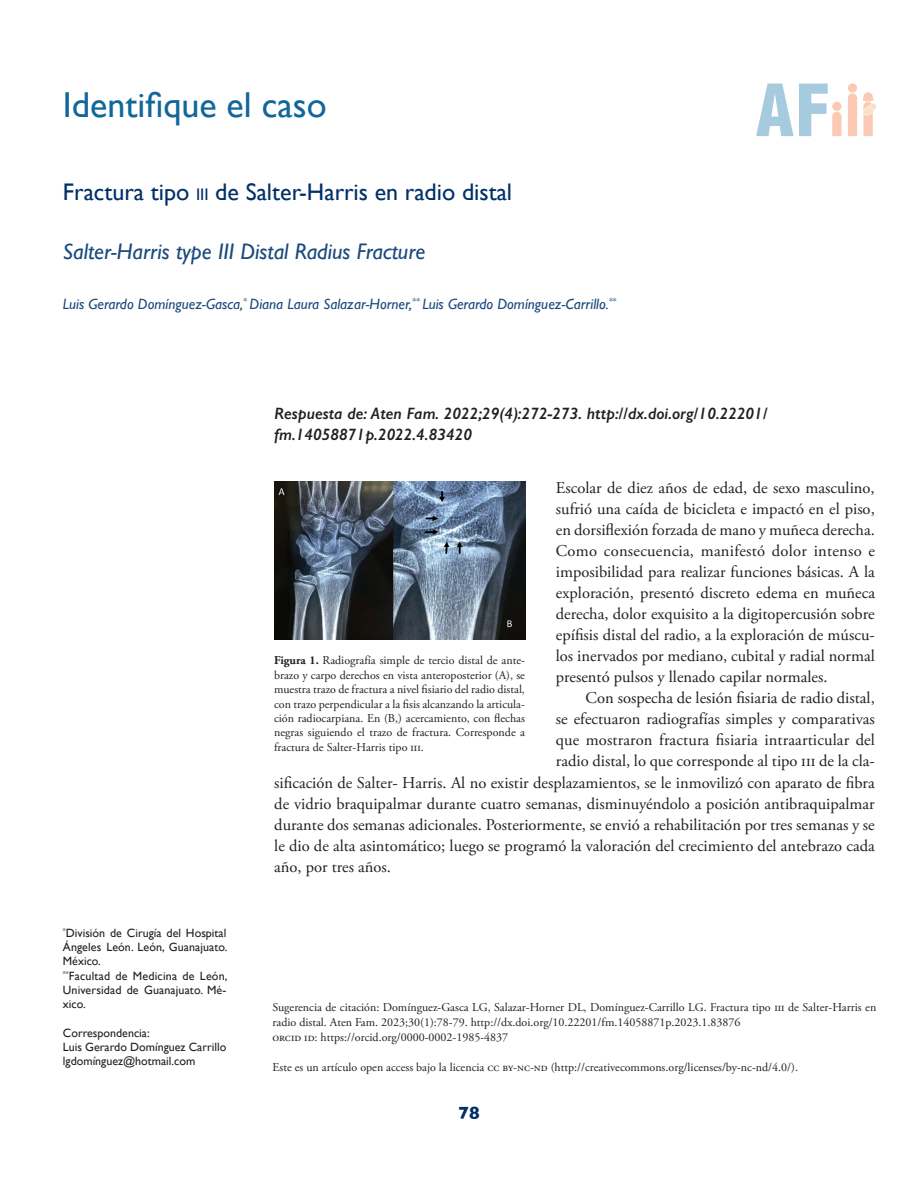
<style>
.page{position:relative;width:918px;height:1188px;background:#fff}
.page>*{position:absolute;margin:0;border:0;box-sizing:border-box;transform-origin:0 0}
.t1{font:36px "Gill Sans";color:#11679a}
.t2{font:24px "Gill Sans";color:#003066}
.t3{font:italic 22.5px "Gill Sans";color:#1b4a7d}
.t4{font:700 18px "Gill Sans";color:#003066}
.t5{font:16.5px/21px "Adobe Garamond Pro";color:#231f20;text-align:justify}
.t6{font:italic 600 16.5px/21px "Gill Sans";color:#231f20}
.t7{font:italic 15px "Gill Sans";color:#1b4a7d}
.t8{font:12px/14.4px "Adobe Garamond Pro";color:#231f20}
.t9{font:12px/14.2px "Gill Sans";color:#231f20}
.s1{font-size:16.8px}
.s2{font-weight:700}
</style>
<div class="page">
<svg style="left:756px;top:83px;width:85px;height:53px"></svg>
<svg style="left:848px;top:83px;width:9px;height:10px"></svg>
<svg style="left:848px;top:92px;width:28px;height:44px"></svg>
<img style="left:274px;top:481px;width:251px;height:158px">
<h1 class="t1" style="left:63px;top:83px;width:265px">Identifique el caso</h1>
<h2 class="t2" style="left:63px;top:178px;width:451px">Fractura tipo <span class="s1">iii</span> de Salter-Harris en radio distal</h2>
<h3 class="t3" style="left:63px;top:239px;width:364px">Salter-Harris type III Distal Radius Fracture</h3>
<p class="t7" style="left:63px;top:295px;width:555px">Luis Gerardo Domínguez-Gasca,<sup>*</sup> Diana Laura Salazar-Horner,<sup>**</sup> Luis Gerardo Domínguez-Carrillo.<sup>**</sup></p>
<p class="t6" style="left:274px;top:402px;width:495px">Respuesta de: Aten Fam. 2022;29(4):272-273. http://dx.doi.org/10.22201/ fm.14058871p.2022.4.83420</p>
<p class="t9" style="left:63px;top:926px;width:166px"><sup>*</sup>División de Cirugía del Hospital<br>Ángeles León. León, Guanajuato.<br>México.<br><sup>**</sup>Facultad de Medicina de León,<br>Universidad de Guanajuato. Mé&shy;xico.</p>
<p class="t9" style="left:63px;top:1025px;width:165px">Correspondencia:<br>Luis Gerardo Domínguez Carrillo lgdomínguez@hotmail.com</p>
<p class="t5" style="left:556px;top:478px;width:321px">Escolar de diez años de edad, de sexo masculino, sufrió una caída de bicicleta e impactó en el piso, en dorsiflexión forzada de mano y muñeca derecha.<br>Como consecuencia, manifestó dolor intenso e imposibilidad para realizar funciones básicas. A la exploración, presentó discreto edema en muñeca derecha, dolor exquisito a la digitopercusión sobre epífisis distal del radio, a la exploración de múscu&shy;los inervados por mediano, cubital y radial normal presentó pulsos y llenado capilar normales.</p>
<p class="t5" style="left:556px;top:688px;width:321px;text-indent:30px">Con sospecha de lesión fisiaria de radio distal, se efectuaron radiografías simples y comparativas que mostraron fractura fisiaria intraarticular del radio distal, lo que corresponde al tipo iii de la cla-</p>
<p class="t8" style="left:274px;top:654px;width:253px;text-align:justify"><span class="s2">Figura 1.</span> Radiografía simple de tercio distal de ante&shy;brazo y carpo derechos en vista anteroposterior (A), se muestra trazo de fractura a nivel fisiario del radio distal, con trazo perpendicular a la fisis alcanzando la articula&shy;ción radiocarpiana. En (B,) acercamiento, con flechas negras siguiendo el trazo de fractura. Corresponde a fractura de Salter-Harris tipo iii.</p>
<p class="t5" style="left:274px;top:773px;width:602px">sificación de Salter- Harris. Al no existir desplazamientos, se le inmovilizó con aparato de fibra de vidrio braquipalmar durante cuatro semanas, disminuyéndolo a posición antibraquipalmar durante dos semanas adicionales. Posteriormente, se envió a rehabilitación por tres semanas y se le dio de alta asintomático; luego se programó la valoración del crecimiento del antebrazo cada año, por tres años.</p>
<p class="t8" style="left:273px;top:1000px;width:605px;line-height:15px">Sugerencia de citación: Domínguez-Gasca LG, Salazar-Horner DL, Domínguez-Carrillo LG. Fractura tipo iii de Salter-Harris en radio distal. Aten Fam. 2023;30(1):78-79. http://dx.doi.org/10.22201/fm.14058871p.2023.1.83876<br>orcid id: https://orcid.org/0000-0002-1985-4837</p>
<p class="t8" style="left:273px;top:1060px;width:527px">Este es un artículo open access bajo la licencia cc by-nc-nd (http://creativecommons.org/licenses/by-nc-nd/4.0/).</p>
<p class="t4" style="left:459px;top:1099px;width:23px">78</p>
</div>
